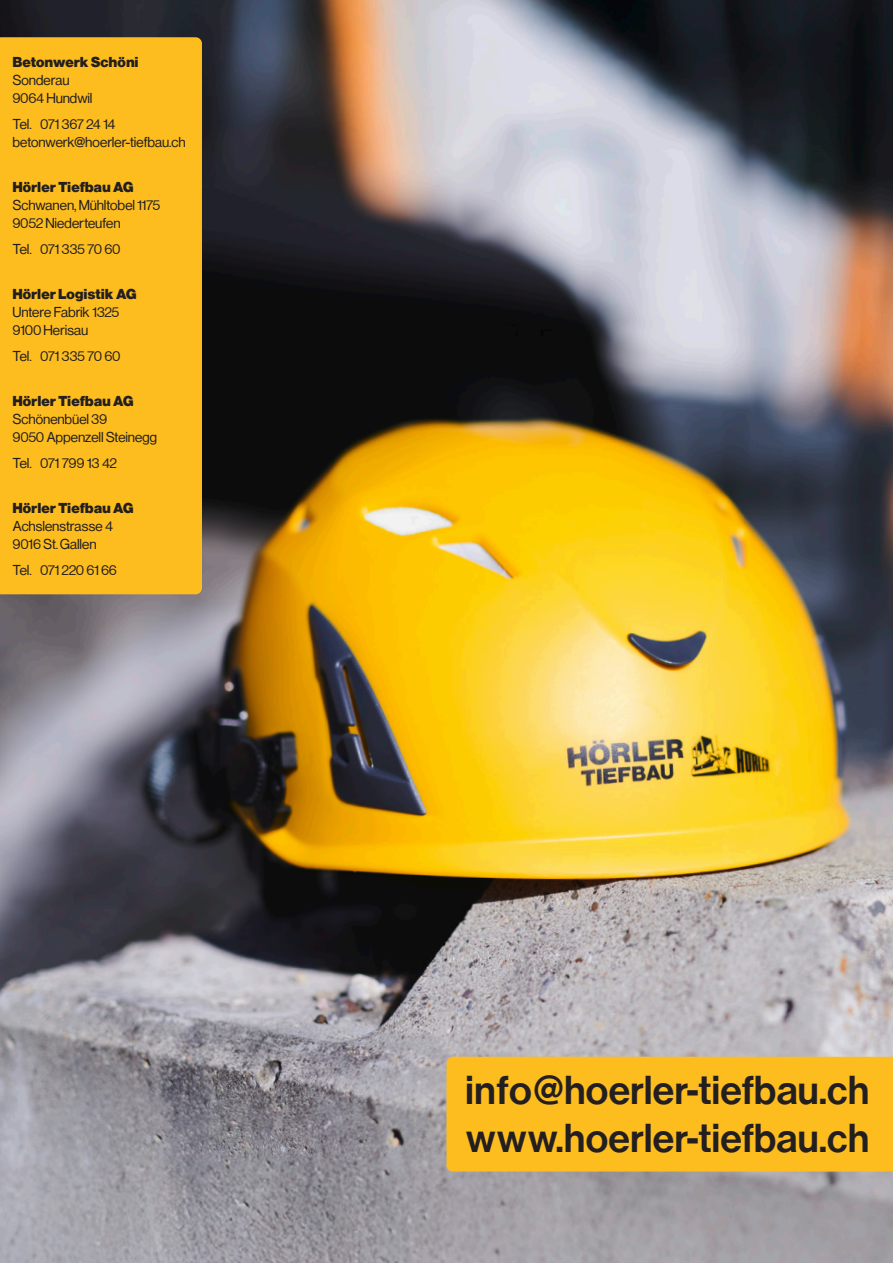
<style>
.page{position:relative;width:893px;height:1263px;background:#fff}
.page>*{position:absolute;margin:0;border:0;box-sizing:border-box;transform-origin:0 0}
.t1{font:700 42px/48px "Nimbus San PCE";letter-spacing:.035em;color:#231f20}
.t2{font:15px/18px "Nimbus San PCE";letter-spacing:.02em;color:#231f20}
.t3{font:15px "Nimbus San PCE Blac";letter-spacing:.02em;color:#231f20}
</style>
<div class="page">
<img style="left:0;top:0;width:893px;height:1263px">
<div style="left:0;top:37px;width:202px;height:557px;background:#fdbd1f"></div>
<div style="left:446px;top:1057px;width:447px;height:114px;background:#fdbd1f"></div>
<p class="t3" style="left:13px;top:54px;width:127px">Betonwerk Schöni</p>
<p class="t2" style="left:13px;top:71px;width:81px">Sonderau<br>9064 Hundwil</p>
<p class="t2" style="left:13px;top:115px;width:174px">Tel. 071 367 24 14 betonwerk@hoerler-tiefbau.ch</p>
<p class="t3" style="left:13px;top:179px;width:122px">Hörler Tiefbau AG</p>
<p class="t2" style="left:13px;top:196px;width:149px">Schwanen, Mühltobel 1175<br>9052 Niederteufen</p>
<p class="t2" style="left:13px;top:240px;width:109px">Tel. 071 335 70 60</p>
<p class="t3" style="left:13px;top:286px;width:125px">Hörler Logistik AG</p>
<p class="t2" style="left:13px;top:303px;width:108px">Untere Fabrik 1325<br>9100 Herisau</p>
<p class="t2" style="left:13px;top:347px;width:109px">Tel. 071 335 70 60</p>
<p class="t3" style="left:13px;top:393px;width:122px">Hörler Tiefbau AG</p>
<p class="t2" style="left:13px;top:410px;width:146px">Schönenbüel 39<br>9050 Appenzell Steinegg</p>
<p class="t2" style="left:13px;top:454px;width:106px">Tel. 071 799 13 42</p>
<p class="t3" style="left:13px;top:500px;width:122px">Hörler Tiefbau AG</p>
<p class="t2" style="left:13px;top:517px;width:102px">Achslenstrasse 4<br>9016 St.Gallen</p>
<p class="t2" style="left:13px;top:561px;width:105px">Tel. 071 220 61 66</p>
<h1 class="t1" style="left:466px;top:1067px;width:404px">info@hoerler-tiefbau.ch www.hoerler-tiefbau.ch</h1>
</div>
